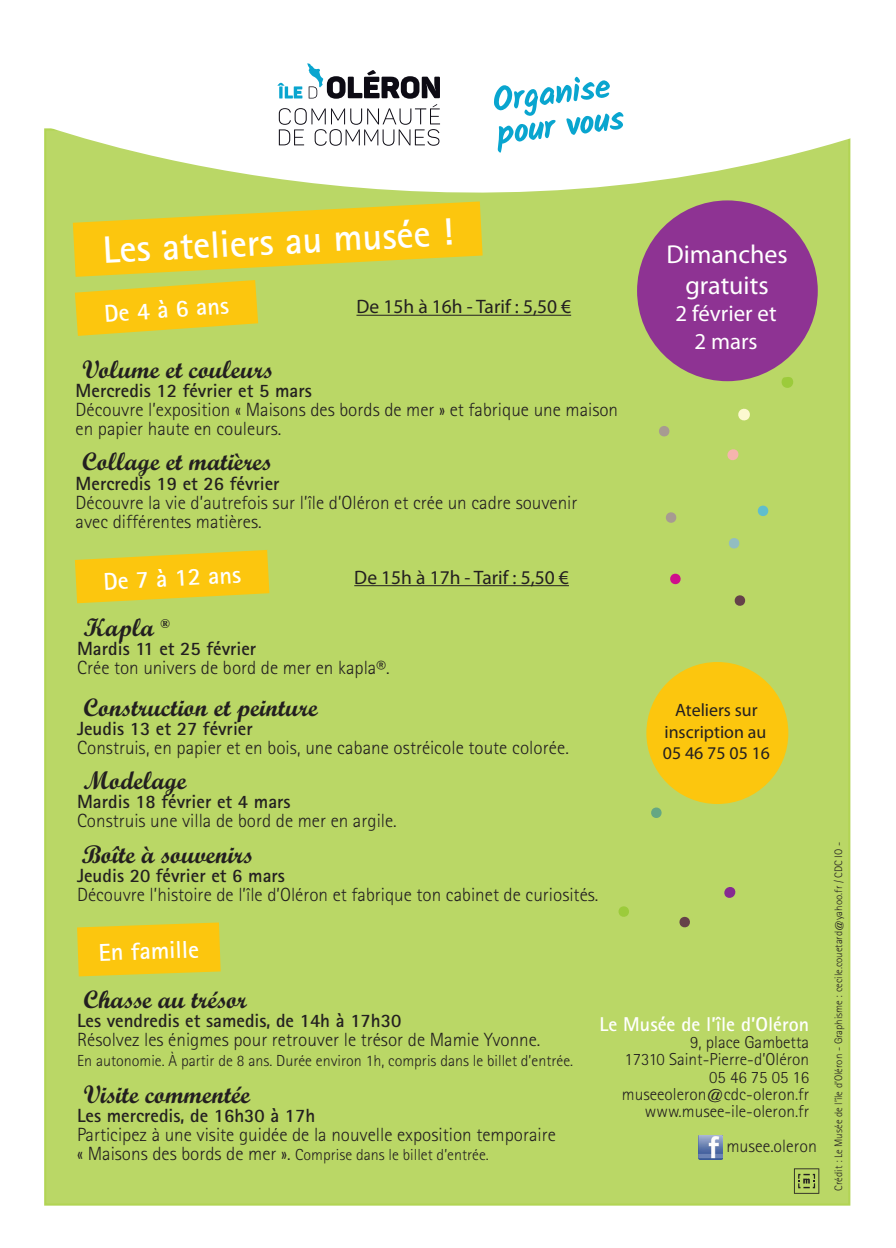
<style>
.page{position:relative;width:896px;height:1248px;background:#fff}
.page>*{position:absolute;margin:0;border:0;box-sizing:border-box;transform-origin:0 0}
.t1{font:700 38.2px "Agfa Rotis Sans Serif";color:#fff}
.t2{font:26px/31.2px "Myriad Pro";color:#fff;text-align:center}
.t3{font:700 25.4px "Script MT Std";letter-spacing:.005em;color:#231f20}
.t4{font:700 24.4px "Agfa Rotis Sans Serif";color:#fff}
.t5{font:22.8px/27.4px "Myriad Pro";color:#fff;text-align:center}
.t6{font:700 20px "Agfa Rotis Sans Serif";color:#fff}
.t7{font:19.4px "Myriad Pro";color:#231f20}
.t8{font:300 19px/19px "Agfa Rotis Sans Serif";color:#231f20}
.t9{font:700 19px "Agfa Rotis Sans Serif";color:#231f20}
.t10{font:18px/21.6px "Myriad Pro";color:#231f20;text-align:center}
.t11{font:300 17.8px "Agfa Rotis Sans Serif";color:#231f20}
.t12{font:300 17.4px/17.4px "Agfa Rotis Sans Serif";color:#231f20;text-align:right}
.t13{font:300 16px "Agfa Rotis Sans Serif";color:#231f20}
.t14{font:300 10.8px "Agfa Rotis Sans Serif";color:#231f20}
.s1{font-size:17.8px}
.s2{font-size:19px}
</style>
<div class="page">
<div style="left:45px;top:129px;width:804px;height:1075px;background:#bad766"></div>
<svg style="left:727px;top:449px;width:12px;height:11px"></svg>
<svg style="left:734px;top:595px;width:12px;height:11px"></svg>
<svg style="left:757px;top:505px;width:12px;height:11px"></svg>
<svg style="left:728px;top:538px;width:12px;height:11px"></svg>
<svg style="left:666px;top:512px;width:11px;height:11px"></svg>
<svg style="left:781px;top:377px;width:12px;height:11px"></svg>
<svg style="left:659px;top:426px;width:11px;height:11px"></svg>
<svg style="left:75px;top:550px;width:194px;height:53px"></svg>
<svg style="left:738px;top:408px;width:12px;height:13px"></svg>
<svg style="left:75px;top:283px;width:408px;height:53px"></svg>
<hr style="left:354px;top:585px;width:215px;height:1px;background:#231f20">
<hr style="left:356px;top:315px;width:215px;height:1px;background:#231f20">
<svg style="left:724px;top:887px;width:12px;height:11px"></svg>
<svg style="left:651px;top:807px;width:11px;height:11px"></svg>
<img style="left:698px;top:1135px;width:25px;height:24px">
<svg style="left:794px;top:1168px;width:25px;height:25px"></svg>
<svg style="left:670px;top:573px;width:11px;height:11px"></svg>
<svg style="left:77px;top:922px;width:144px;height:54px;background:#f4c717"></svg>
<svg style="left:679px;top:916px;width:11px;height:11px"></svg>
<svg style="left:618px;top:906px;width:11px;height:11px"></svg>
<svg style="left:44px;top:128px;width:807px;height:155px"></svg>
<svg style="left:277px;top:63px;width:163px;height:83px"></svg>
<svg style="left:494px;top:77px;width:129px;height:76px"></svg>
<div style="left:637px;top:200px;width:181px;height:181px;background:#8e3393;border-radius:50%"></div>
<div style="left:646px;top:662px;width:142px;height:142px;background:#fcc60e;border-radius:50%"></div>
<h1 class="t1" style="left:101px;top:226px;width:352px;rotate:-3deg">Les ateliers au musée !</h1>
<p class="t4" style="left:103px;top:298px;width:126px;rotate:-4deg">De 4 à 6 ans</p>
<p class="t7" style="left:356px;top:295px;width:216px">De 15h à 16h - Tarif : 5,50 €</p>
<h3 class="t3" style="left:82px;top:354px;width:193px">Volume et couleurs</h3>
<p class="t9" style="left:76px;top:378px;width:238px">Mercredis 12 février et 5 mars</p>
<p class="t8" style="left:76px;top:400px;width:544px">Découvre l’exposition « Maisons des bords de mer » et fabrique une maison en papier haute en couleurs.</p>
<h3 class="t3" style="left:82px;top:446px;width:192px">Collage et matières</h3>
<p class="t9" style="left:76px;top:471px;width:205px">Mercredis 19 et 26 février</p>
<p class="t8" style="left:76px;top:492px;width:503px">Découvre la vie d’autrefois sur l’île d’Oléron et crée un cadre souvenir avec différentes matières.</p>
<p class="t4" style="left:102px;top:566px;width:140px;rotate:-3deg">De 7 à 12 ans</p>
<p class="t7" style="left:354px;top:565px;width:216px">De 15h à 17h - Tarif : 5,50 €</p>
<h3 class="t3" style="left:83px;top:611px;width:88px">Kapla <sup>®</sup></h3>
<p class="t9" style="left:77px;top:636px;width:181px">Mardis 11 et 25 février</p>
<p class="t8" style="left:77px;top:658px;width:314px">Crée ton univers de bord de mer en kapla®.</p>
<h3 class="t3" style="left:83px;top:691px;width:236px">Construction et peinture</h3>
<p class="t9" style="left:77px;top:716px;width:177px">Jeudis 13 et 27 février</p>
<p class="t8" style="left:77px;top:737px;width:493px">Construis, en papier et en bois, une cabane ostréicole toute colorée.</p>
<h3 class="t3" style="left:83px;top:765px;width:105px">Modelage</h3>
<p class="t9" style="left:77px;top:789px;width:215px">Mardis 18 février et 4 mars</p>
<p class="t8" style="left:77px;top:811px;width:321px">Construis une villa de bord de mer en argile.</p>
<h3 class="t3" style="left:82px;top:838px;width:174px">Boîte à souvenirs</h3>
<p class="t9" style="left:77px;top:863px;width:209px">Jeudis 20 février et 6 mars</p>
<p class="t8" style="left:77px;top:885px;width:523px">Découvre l’histoire de l’île d’Oléron et fabrique ton cabinet de curiosités.</p>
<p class="t4" style="left:98px;top:936px;width:102px;rotate:-2deg">En famille</p>
<h2 class="t2" style="left:666px;top:238px;width:123px">Dimanches gratuits</h2>
<p class="t5" style="left:675px;top:299px;width:102px">2 février et<br>2 mars</p>
<p class="t10" style="left:663px;top:699px;width:108px">Ateliers sur inscription au<br>05 46 75 05 <span class="s1">16</span></p>
<h3 class="t3" style="left:83px;top:983px;width:165px">Chasse au trésor</h3>
<p class="t9" style="left:77px;top:1008px;width:326px">Les vendredis et samedis, de 14h à 17h30</p>
<p class="t8" style="left:77px;top:1030px;width:465px">Résolvez les énigmes pour retrouver le trésor de Mamie Yvonne.</p>
<p class="t13" style="left:77px;top:1050px;width:497px">En autonomie. À partir de 8 ans. Durée environ 1h, compris dans le billet d’entrée.</p>
<h3 class="t3" style="left:83px;top:1078px;width:168px">Visite commentée</h3>
<p class="t9" style="left:77px;top:1103px;width:240px">Les mercredis, de 16h30 à 17h</p>
<p class="t8" style="left:77px;top:1125px;width:480px">Participez à une visite guidée de la nouvelle exposition temporaire</p>
<p class="t13" style="left:77px;top:1145px;width:413px"><span class="s2">« Maisons des bords de mer ».</span> Comprise dans le billet d’entrée.</p>
<p class="t6" style="left:599px;top:1011px;width:211px">Le Musée de l’île d’Oléron</p>
<p class="t12" style="left:622px;top:1033px;width:189px">9, place Gambetta<br>17310 Saint-Pierre-d’Oléron<br>05 46 75 05 16 museeoleron@cdc-oleron.fr www.musee-ile-oleron.fr</p>
<p class="t11" style="left:726px;top:1135px;width:92px">musee.oleron</p>
<p class="t14" style="left:832px;top:1190px;width:350px;rotate:-90deg">Crédit : Le Musée de l’île d’Oléron - Graphisme : cecile.couetard@yahoo.fr / CDC IO -</p>
</div>
